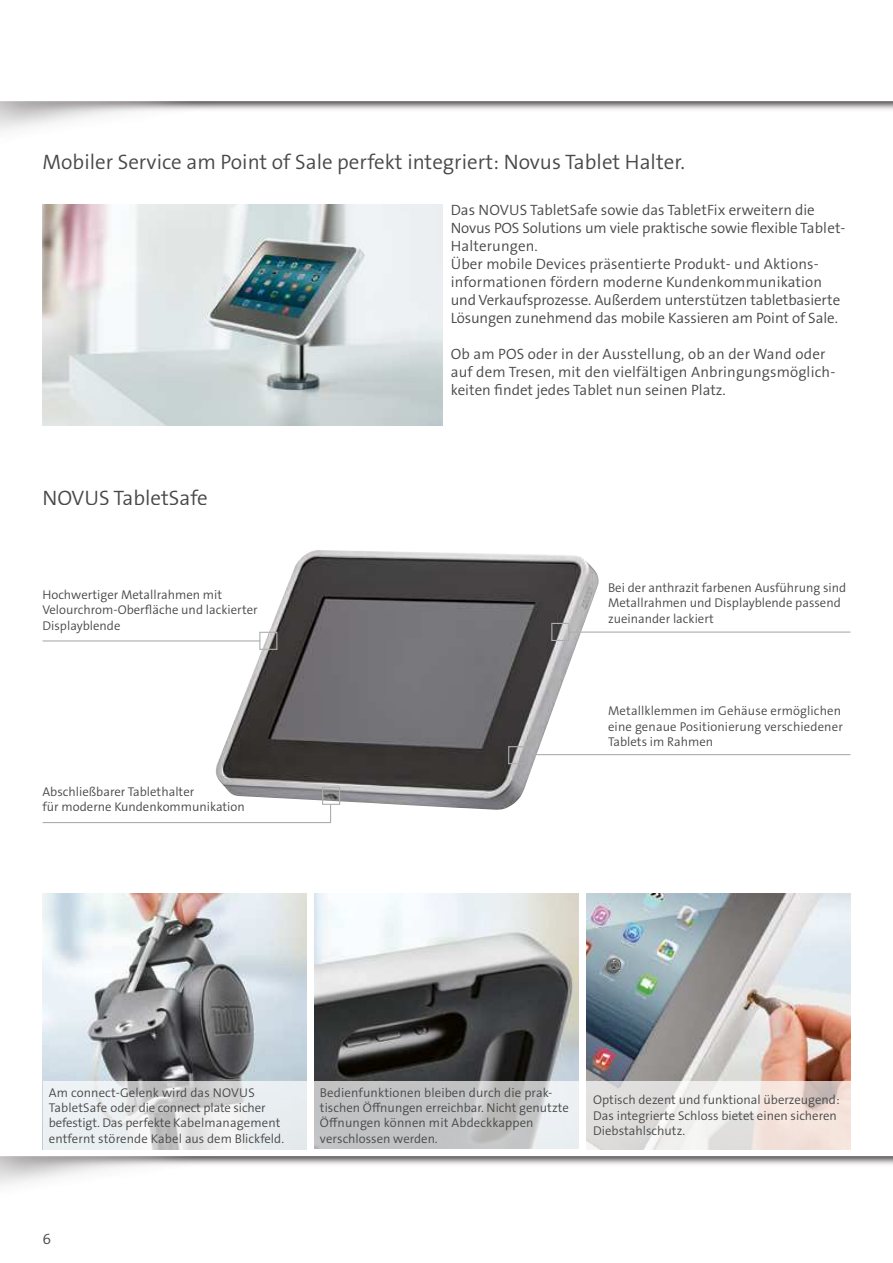
<style>
.page{position:relative;width:893px;height:1263px;background:#fff}
.page>*{position:absolute;margin:0;border:0;box-sizing:border-box;transform-origin:0 0}
.t1{font:300 21px "The Sans Os F";color:#474847}
.t2{font:300 15px/18px "The Sans Os F";color:#474847}
.t3{font:300 12.75px/15.3px "The Sans Os F";color:#474847}
</style>
<div class="page">
<img style="left:587px;top:894px;width:263px;height:187px">
<img style="left:315px;top:894px;width:263px;height:187px">
<img style="left:43px;top:894px;width:263px;height:187px">
<svg style="left:43px;top:1081px;width:808px;height:68px;background:#dcdbdb"></svg>
<img style="left:216px;top:550px;width:383px;height:260px">
<img style="left:43px;top:204px;width:399px;height:221px">
<hr style="left:43px;top:640px;width:217px;height:1px;background:#acaeae">
<div style="left:259px;top:632px;width:18px;height:18px;border:1px solid #acaeae"></div>
<svg style="left:42px;top:804px;width:290px;height:20px"></svg>
<div style="left:322px;top:787px;width:18px;height:18px;border:1px solid #acaeae"></div>
<hr style="left:569px;top:631px;width:281px;height:2px;background:#acaeae">
<hr style="left:526px;top:754px;width:324px;height:1px;background:#acaeae">
<div style="left:551px;top:623px;width:18px;height:18px;border:1px solid #acaeae"></div>
<div style="left:508px;top:746px;width:18px;height:18px;border:1px solid #acaeae"></div>
<h1 class="t1" style="left:43px;top:151px;width:644px">Mobiler Service am Point of Sale perfekt integriert: Novus Tablet Halter.</h1>
<p class="t2" style="left:451px;top:202px;width:396px">Das NOVUS TabletSafe sowie das TabletFix erweitern die Novus POS Solutions um viele praktische sowie flexible Tablet-Halterungen.<br>Über mobile Devices präsentierte Produkt- und Aktions&shy;informationen fördern moderne Kundenkommunikation und Verkaufsprozesse. Außerdem unterstützen tabletbasierte Lösungen zunehmend das mobile Kassieren am Point of Sale.</p>
<p class="t2" style="left:451px;top:346px;width:386px">Ob am POS oder in der Ausstellung, ob an der Wand oder auf dem Tresen, mit den vielfältigen Anbringungsmöglich&shy;keiten findet jedes Tablet nun seinen Platz.</p>
<h1 class="t1" style="left:43px;top:487px;width:167px">NOVUS TabletSafe</h1>
<p class="t3" style="left:43px;top:588px;width:217px">Hochwertiger Metallrahmen mit<br>Velourchrom-Oberfläche und lackierter<br>Displayblende</p>
<p class="t3" style="left:43px;top:785px;width:204px">Abschließbarer Tablethalter<br>für moderne Kundenkommunikation</p>
<p class="t3" style="left:608px;top:581px;width:240px">Bei der anthrazit farbenen Ausführung sind<br>Metallrahmen und Displayblende passend zueinander lackiert</p>
<p class="t3" style="left:608px;top:704px;width:236px">Metallklemmen im Gehäuse ermöglichen eine genaue Positionierung verschiedener<br>Tablets im Rahmen</p>
<p class="t3" style="left:320px;top:1085px;width:250px">Bedienfunktionen bleiben durch die prak&shy;tischen Öffnungen erreichbar. Nicht genutzte Öffnungen können mit Abdeckkappen verschlossen werden.</p>
<p class="t3" style="left:49px;top:1085px;width:237px">Am connect-Gelenk wird das NOVUS TabletSafe oder die connect plate sicher befestigt. Das perfekte Kabelmanagement entfernt störende Kabel aus dem Blickfeld.</p>
<p class="t3" style="left:593px;top:1093px;width:248px">Optisch dezent und funktional überzeugend:<br>Das integrierte Schloss bietet einen sicheren<br>Diebstahlschutz.</p>
<p class="t2" style="left:43px;top:1231px;width:10px">6</p>
</div>
